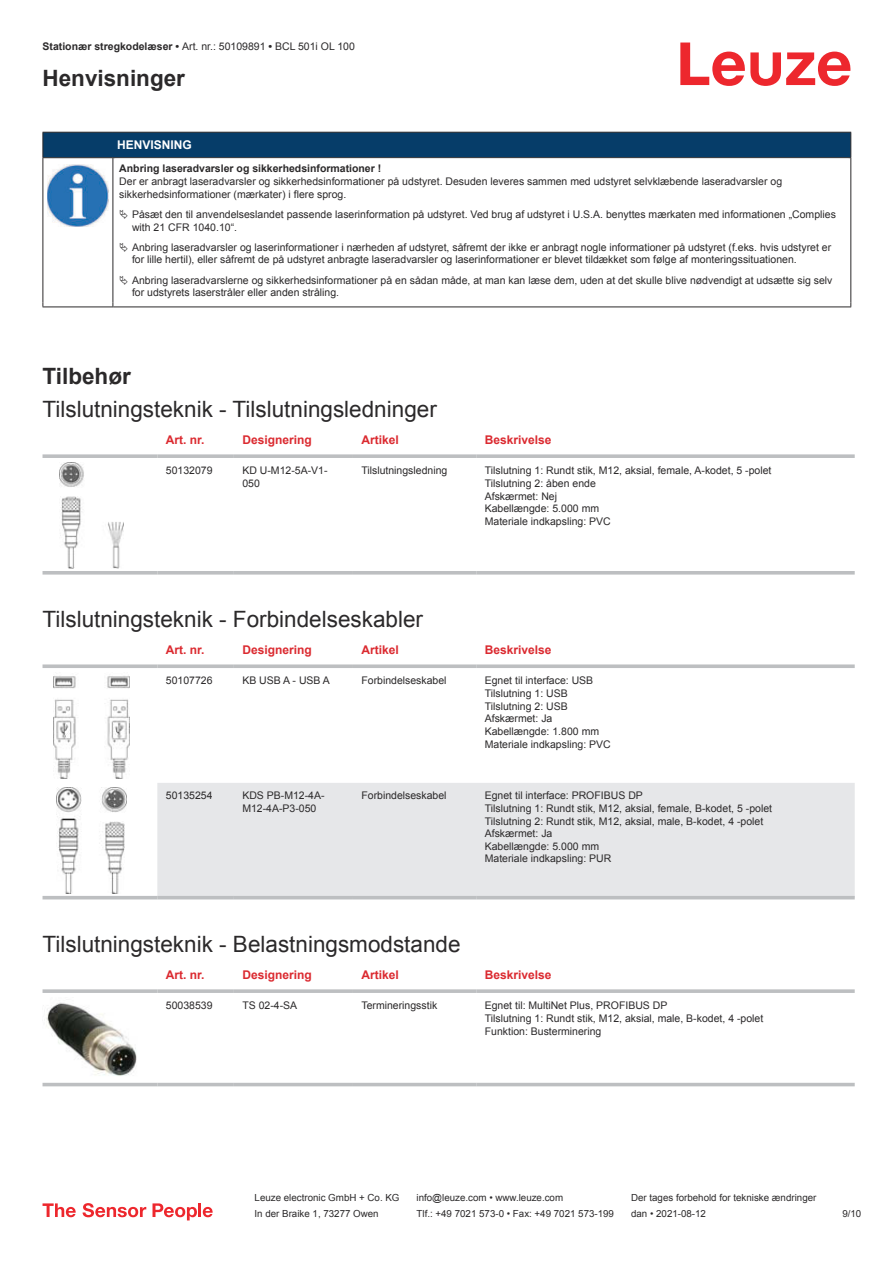
<style>
.page{position:relative;width:893px;height:1263px;background:#fff}
.page>*{position:absolute;margin:0;border:0;box-sizing:border-box;transform-origin:0 0}
.t1{font:22.5px "Arial";color:#2b292a}
.t2{font:700 22.5px "Arial";color:#2b292a}
.t3{font:700 12px "Arial";color:#db2a30}
.t4{font:700 12px "Arial";color:#fff}
.t5{font:10.5px/12.6px "Arial";color:#2b292a}
.t6{font:700 10.5px "Arial";color:#2b292a}
.t7{font:9.75px "Arial";color:#2b292a}
.s1{font-weight:700}
</style>
<div class="page">
<svg style="left:680px;top:43px;width:170px;height:43px"></svg>
<svg style="left:43px;top:454px;width:114px;height:4px"></svg>
<svg style="left:157px;top:454px;width:77px;height:4px"></svg>
<svg style="left:234px;top:454px;width:119px;height:4px"></svg>
<svg style="left:353px;top:454px;width:123px;height:4px"></svg>
<svg style="left:476px;top:454px;width:379px;height:4px;background:#c3c5c7"></svg>
<svg style="left:43px;top:571px;width:114px;height:4px"></svg>
<svg style="left:157px;top:571px;width:77px;height:4px"></svg>
<svg style="left:234px;top:571px;width:119px;height:4px"></svg>
<svg style="left:353px;top:571px;width:123px;height:4px"></svg>
<svg style="left:476px;top:571px;width:379px;height:4px;background:#c3c5c7"></svg>
<img style="left:59px;top:462px;width:65px;height:106px">
<svg style="left:43px;top:793px;width:812px;height:107px"></svg>
<div style="left:157px;top:783px;width:698px;height:113px;background:#e6e7e9"></div>
<svg style="left:43px;top:664px;width:114px;height:4px"></svg>
<svg style="left:157px;top:664px;width:77px;height:4px"></svg>
<svg style="left:234px;top:664px;width:119px;height:4px"></svg>
<svg style="left:353px;top:664px;width:123px;height:4px"></svg>
<svg style="left:476px;top:664px;width:379px;height:4px;background:#c4c6c8"></svg>
<hr style="left:43px;top:896px;width:114px;height:3px;background:#bdbfc1">
<hr style="left:157px;top:896px;width:77px;height:3px;background:#bdbfc1">
<hr style="left:234px;top:896px;width:119px;height:3px;background:#bdbfc1">
<hr style="left:353px;top:896px;width:123px;height:3px;background:#bdbfc1">
<hr style="left:476px;top:896px;width:379px;height:3px;background:#bdbfc1">
<img style="left:53px;top:676px;width:77px;height:103px">
<img style="left:56px;top:787px;width:70px;height:106px">
<svg style="left:43px;top:1082px;width:812px;height:5px;fill:#efeff0"></svg>
<svg style="left:43px;top:989px;width:114px;height:4px"></svg>
<svg style="left:157px;top:989px;width:77px;height:4px"></svg>
<svg style="left:234px;top:989px;width:119px;height:4px"></svg>
<svg style="left:353px;top:989px;width:123px;height:4px"></svg>
<svg style="left:476px;top:989px;width:379px;height:4px;background:#c3c5c7"></svg>
<hr style="left:43px;top:1083px;width:114px;height:3px;background:#bdbfc1">
<hr style="left:157px;top:1083px;width:77px;height:3px;background:#bdbfc1">
<hr style="left:234px;top:1083px;width:119px;height:3px;background:#bdbfc1">
<hr style="left:353px;top:1083px;width:123px;height:3px;background:#bdbfc1">
<hr style="left:476px;top:1083px;width:379px;height:3px;background:#bdbfc1">
<img style="left:46px;top:1002px;width:91px;height:74px">
<svg style="left:43px;top:1203px;width:33px;height:14px"></svg>
<svg style="left:83px;top:1203px;width:63px;height:14px"></svg>
<svg style="left:153px;top:1203px;width:44px;height:17px"></svg>
<hr style="left:198px;top:1203px;width:3px;height:14px;background:#ed272d">
<svg style="left:203px;top:1207px;width:10px;height:10px"></svg>
<svg style="left:44px;top:158px;width:806px;height:149px"></svg>
<div style="left:43px;top:132px;width:808px;height:26px;background:#063d69"></div>
<hr style="left:113px;top:157px;width:738px;height:1px;background:#2b292a">
<hr style="left:43px;top:158px;width:1px;height:144px;background:#2b292a">
<hr style="left:113px;top:158px;width:1px;height:144px;background:#2b292a">
<hr style="left:850px;top:158px;width:1px;height:144px;background:#2b292a">
<hr style="left:43px;top:307px;width:70px;height:1px;background:#2b292a">
<hr style="left:113px;top:307px;width:738px;height:1px;background:#2b292a">
<img style="left:47px;top:164px;width:61px;height:63px">
<svg style="left:115px;top:159px;width:734px;height:144px"></svg>
<svg style="left:120px;top:210px;width:8px;height:9px"></svg>
<svg style="left:120px;top:242px;width:8px;height:10px"></svg>
<svg style="left:120px;top:275px;width:8px;height:10px"></svg>
<p class="t5" style="left:43px;top:41px;width:314px"><span class="s1">Stationær stregkodelæser •</span> Art. nr.: 50109891 <span class="s1">•</span> BCL 501i OL 100</p>
<h1 class="t2" style="left:43px;top:69px;width:144px">Henvisninger</h1>
<p class="t4" style="left:117px;top:140px;width:76px">HENVISNING</p>
<p class="t6" style="left:119px;top:165px;width:263px">Anbring laseradvarsler og sikkerhedsinformationer !</p>
<p class="t5" style="left:119px;top:176px;width:664px">Der er anbragt laseradvarsler og sikkerhedsinformationer på udstyret. Desuden leveres sammen med udstyret selvklæbende laseradvarsler og sikkerhedsinformationer (mærkater) i flere sprog.</p>
<p class="t5" style="left:132px;top:209px;width:705px">Påsæt den til anvendelseslandet passende laserinformation på udstyret. Ved brug af udstyret i U.S.A. benyttes mærkaten med informationen „Complies with 21 CFR 1040.10“.</p>
<p class="t5" style="left:132px;top:242px;width:701px">Anbring laseradvarsler og laserinformationer i nærheden af udstyret, såfremt der ikke er anbragt nogle informationer på udstyret (f.eks. hvis udstyret er for lille hertil), eller såfremt de på udstyret anbragte laseradvarsler og laserinformationer er blevet tildækket som følge af monteringssituationen.</p>
<p class="t5" style="left:132px;top:275px;width:702px">Anbring laseradvarslerne og sikkerhedsinformationer på en sådan måde, at man kan læse dem, uden at det skulle blive nødvendigt at udsætte sig selv for udstyrets laserstråler eller anden stråling.</p>
<h1 class="t2" style="left:43px;top:367px;width:90px">Tilbehør</h1>
<h1 class="t1" style="left:43px;top:401px;width:396px">Tilslutningsteknik - Tilslutningsledninger</h1>
<p class="t3" style="left:166px;top:435px;width:40px">Art. nr.</p>
<p class="t3" style="left:242px;top:435px;width:71px">Designering</p>
<p class="t3" style="left:361px;top:435px;width:39px">Artikel</p>
<p class="t3" style="left:485px;top:435px;width:68px">Beskrivelse</p>
<p class="t5" style="left:166px;top:465px;width:48px">50132079</p>
<p class="t5" style="left:242px;top:465px;width:87px">KD U-M12-5A-V1-<br>050</p>
<p class="t5" style="left:361px;top:465px;width:87px">Tilslutningsledning</p>
<p class="t5" style="left:485px;top:465px;width:288px">Tilslutning 1: Rundt stik, M12, aksial, female, A-kodet, 5 -polet<br>Tilslutning 2: åben ende<br>Afskærmet: Nej<br>Kabellængde: 5.000 mm<br>Materiale indkapsling: PVC</p>
<h1 class="t1" style="left:43px;top:611px;width:382px">Tilslutningsteknik - Forbindelseskabler</h1>
<p class="t3" style="left:166px;top:645px;width:40px">Art. nr.</p>
<p class="t3" style="left:242px;top:645px;width:71px">Designering</p>
<p class="t3" style="left:361px;top:645px;width:39px">Artikel</p>
<p class="t3" style="left:485px;top:645px;width:68px">Beskrivelse</p>
<p class="t5" style="left:166px;top:675px;width:48px">50107726</p>
<p class="t5" style="left:242px;top:675px;width:89px">KB USB A - USB A</p>
<p class="t5" style="left:361px;top:675px;width:87px">Forbindelseskabel</p>
<p class="t5" style="left:485px;top:675px;width:128px">Egnet til interface: USB<br>Tilslutning 1: USB<br>Tilslutning 2: USB<br>Afskærmet: Ja<br>Kabellængde: 1.800 mm<br>Materiale indkapsling: PVC</p>
<p class="t5" style="left:166px;top:790px;width:48px">50135254</p>
<p class="t5" style="left:242px;top:790px;width:84px">KDS PB-M12-4A-<br>M12-4A-P3-050</p>
<p class="t5" style="left:361px;top:790px;width:87px">Forbindelseskabel</p>
<p class="t5" style="left:485px;top:790px;width:289px">Egnet til interface: PROFIBUS DP<br>Tilslutning 1: Rundt stik, M12, aksial, female, B-kodet, 5 -polet Tilslutning 2: Rundt stik, M12, aksial, male, B-kodet, 4 -polet Afskærmet: Ja<br>Kabellængde: 5.000 mm<br>Materiale indkapsling: PUR</p>
<h1 class="t1" style="left:43px;top:936px;width:420px">Tilslutningsteknik - Belastningsmodstande</h1>
<p class="t3" style="left:166px;top:969px;width:40px">Art. nr.</p>
<p class="t3" style="left:242px;top:969px;width:71px">Designering</p>
<p class="t3" style="left:361px;top:969px;width:39px">Artikel</p>
<p class="t3" style="left:485px;top:969px;width:68px">Beskrivelse</p>
<p class="t5" style="left:166px;top:1000px;width:48px">50038539</p>
<p class="t5" style="left:242px;top:1000px;width:56px">TS 02-4-SA</p>
<p class="t5" style="left:361px;top:1000px;width:77px">Termineringsstik</p>
<p class="t5" style="left:485px;top:1000px;width:280px">Egnet til: MultiNet Plus, PROFIBUS DP<br>Tilslutning 1: Rundt stik, M12, aksial, male, B-kodet, 4 -polet<br>Funktion: Busterminering</p>
<p class="t7" style="left:255px;top:1194px;width:146px">Leuze electronic GmbH + Co. KG</p>
<p class="t7" style="left:417px;top:1194px;width:148px">info@leuze.com • www.leuze.com</p>
<p class="t7" style="left:631px;top:1194px;width:187px">Der tages forbehold for tekniske ændringer</p>
<p class="t7" style="left:255px;top:1210px;width:126px">In der Braike 1, 73277 Owen</p>
<p class="t7" style="left:417px;top:1210px;width:199px">Tlf.: +49 7021 573-0 • Fax: +49 7021 573-199</p>
<p class="t7" style="left:631px;top:1210px;width:76px">dan • 2021-08-12</p>
<p class="t7" style="left:842px;top:1210px;width:20px">9 /10</p>
</div>
